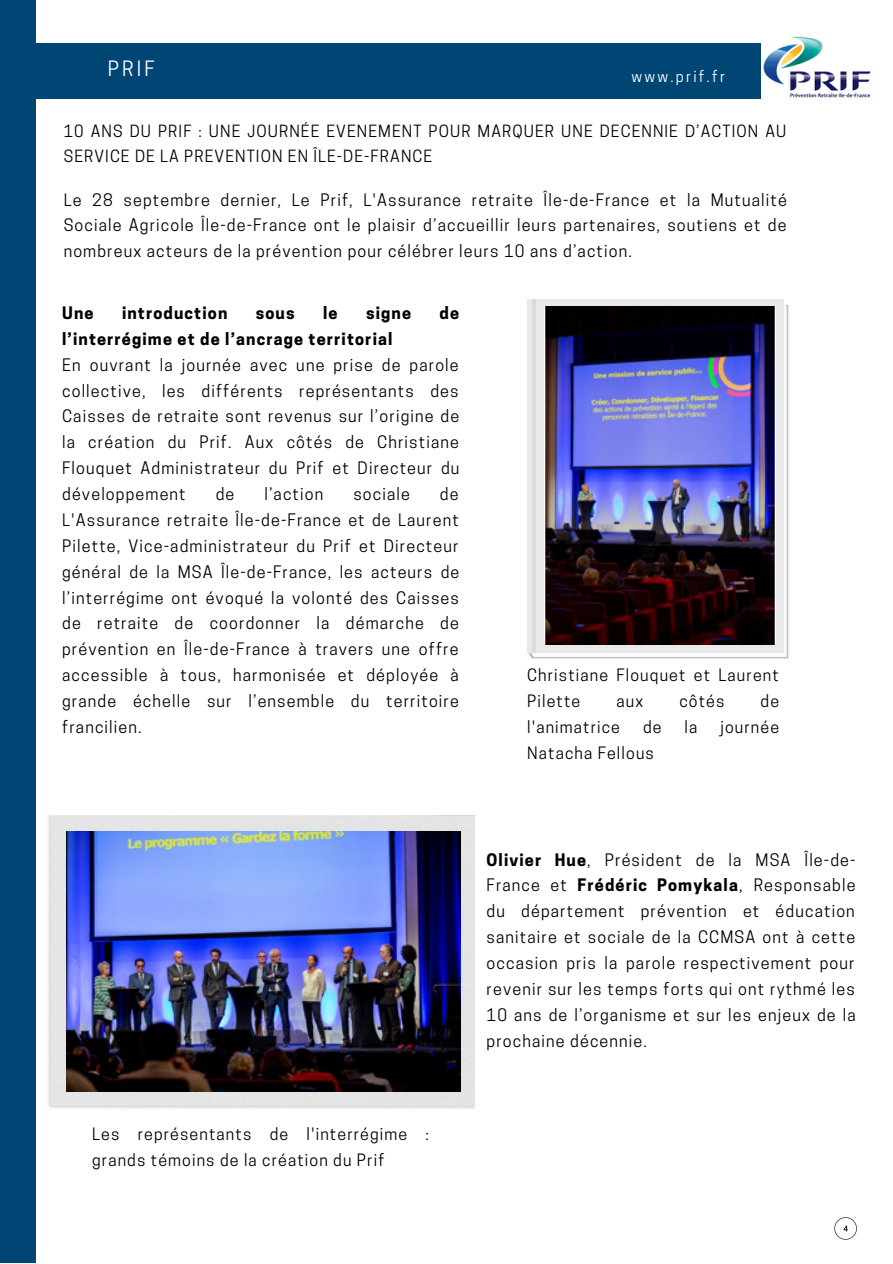
<style>
.page{position:relative;width:893px;height:1264px;background:#fff}
.page>*{position:absolute;margin:0;border:0;box-sizing:border-box;transform-origin:0 0}
.t1{font:19.8px "Cooper Hewitt";color:#fff}
.t2{font:16.2px/25.8px "Cooper Hewitt";letter-spacing:.07em;color:#000;text-align:justify}
.t3{font:700 16.2px "Cooper Hewitt";letter-spacing:.07em;color:#000}
.t4{font:16.05px/25.8px "Cooper Hewitt";letter-spacing:.07em;color:#000}
.t5{font:15.9px/24.8px "Cooper Hewitt";letter-spacing:.07em;color:#000}
.t6{font:15px "Cooper Hewitt";letter-spacing:.15em;color:#fff}
.s1{font-weight:700}
</style>
<div class="page">
<svg style="left:834px;top:1217px;width:22px;height:22px"></svg>
<div style="left:0;top:0;width:36px;height:1262px;background:#004674"></div>
<img style="left:760px;top:36px;width:111px;height:63px">
<div style="left:0;top:44px;width:760px;height:55px;background:#004674"></div>
<svg style="left:530px;top:301px;width:256px;height:356px"></svg>
<div style="left:527px;top:299px;width:256px;height:353px;background:#e9e9e9"></div>
<img style="left:544px;top:306px;width:231px;height:339px">
<hr style="left:532px;top:299px;width:4px;height:353px;background:#dbdbdb">
<img style="left:48px;top:815px;width:427px;height:294px">
<img style="left:66px;top:831px;width:395px;height:260px">
<p class="t1" style="left:108px;top:61px;width:48px">PRIF</p>
<p class="t6" style="left:631px;top:70px;width:95px">www.prif.fr</p>
<p class="t5" style="left:64px;top:121px;width:724px">10 ANS DU PRIF : UNE JOURNÉE EVENEMENT POUR MARQUER UNE DECENNIE D’ACTION AU<br>SERVICE DE LA PREVENTION EN ÎLE-DE-FRANCE</p>
<p class="t2" style="left:64px;top:189px;width:724px">Le 28 septembre dernier, Le Prif, L'Assurance retraite Île-de-France et la Mutualité Sociale Agricole Île-de-France ont le plaisir d’accueillir leurs partenaires, soutiens et de nombreux acteurs de la prévention pour célébrer leurs 10 ans d’action.</p>
<p class="t3" style="left:62px;top:307px;width:33px">Une</p>
<p class="t3" style="left:122px;top:307px;width:107px">introduction</p>
<p class="t3" style="left:256px;top:307px;width:40px">sous</p>
<p class="t3" style="left:323px;top:307px;width:16px">le</p>
<p class="t3" style="left:366px;top:307px;width:47px">signe</p>
<p class="t3" style="left:439px;top:307px;width:21px">de</p>
<p class="t3" style="left:62px;top:333px;width:332px">l’interrégime et de l’ancrage territorial</p>
<p class="t2" style="left:62px;top:354px;width:399px">En ouvrant la journée avec une prise de parole collective, les différents représentants des Caisses de retraite sont revenus sur l’origine de la création du Prif. Aux côtés de Christiane Flouquet Administrateur du Prif et Directeur du développement</p>
<p class="t2" style="left:62px;top:483px;width:398px;text-indent:377px">de L'Assurance retraite Île-de-France et de Laurent Pilette, Vice-administrateur du Prif et Directeur général de la MSA Île-de-France, les acteurs de l’interrégime ont évoqué la volonté des Caisses de retraite de coordonner la démarche de prévention en Île-de-France à travers une offre accessible à tous, harmonisée et déployée à grande échelle sur l’ensemble du territoire francilien.</p>
<p class="t2" style="left:216px;top:483px;width:20px">de</p>
<p class="t2" style="left:264px;top:483px;width:60px">l’action</p>
<p class="t2" style="left:353px;top:483px;width:58px">sociale</p>
<p class="t4" style="left:527px;top:664px;width:253px">Christiane Flouquet et Laurent<br>Pilette</p>
<p class="t4" style="left:616px;top:690px;width:28px">aux</p>
<p class="t4" style="left:679px;top:690px;width:47px">côtés</p>
<p class="t4" style="left:760px;top:690px;width:20px">de</p>
<p class="t4" style="left:527px;top:716px;width:94px">l'animatrice</p>
<p class="t4" style="left:643px;top:716px;width:20px">de</p>
<p class="t4" style="left:684px;top:716px;width:14px">la</p>
<p class="t4" style="left:720px;top:716px;width:60px">journée</p>
<p class="t4" style="left:527px;top:741px;width:128px">Natacha Fellous</p>
<p class="t4" style="left:92px;top:1122px;width:338px">Les représentants de l'interrégime : grands témoins de la création du Prif</p>
<p class="t2" style="left:486px;top:848px;width:370px"><span class="s1">Olivier Hue</span>, Président de la MSA Île-de-France et <span class="s1">Frédéric Pomykala</span>, Responsable du département prévention et éducation sanitaire et sociale de la CCMSA ont à cette occasion pris la parole respectivement pour revenir sur les temps forts qui ont rythmé les 10 ans de l’organisme et sur les enjeux de la prochaine décennie.</p>
</div>
